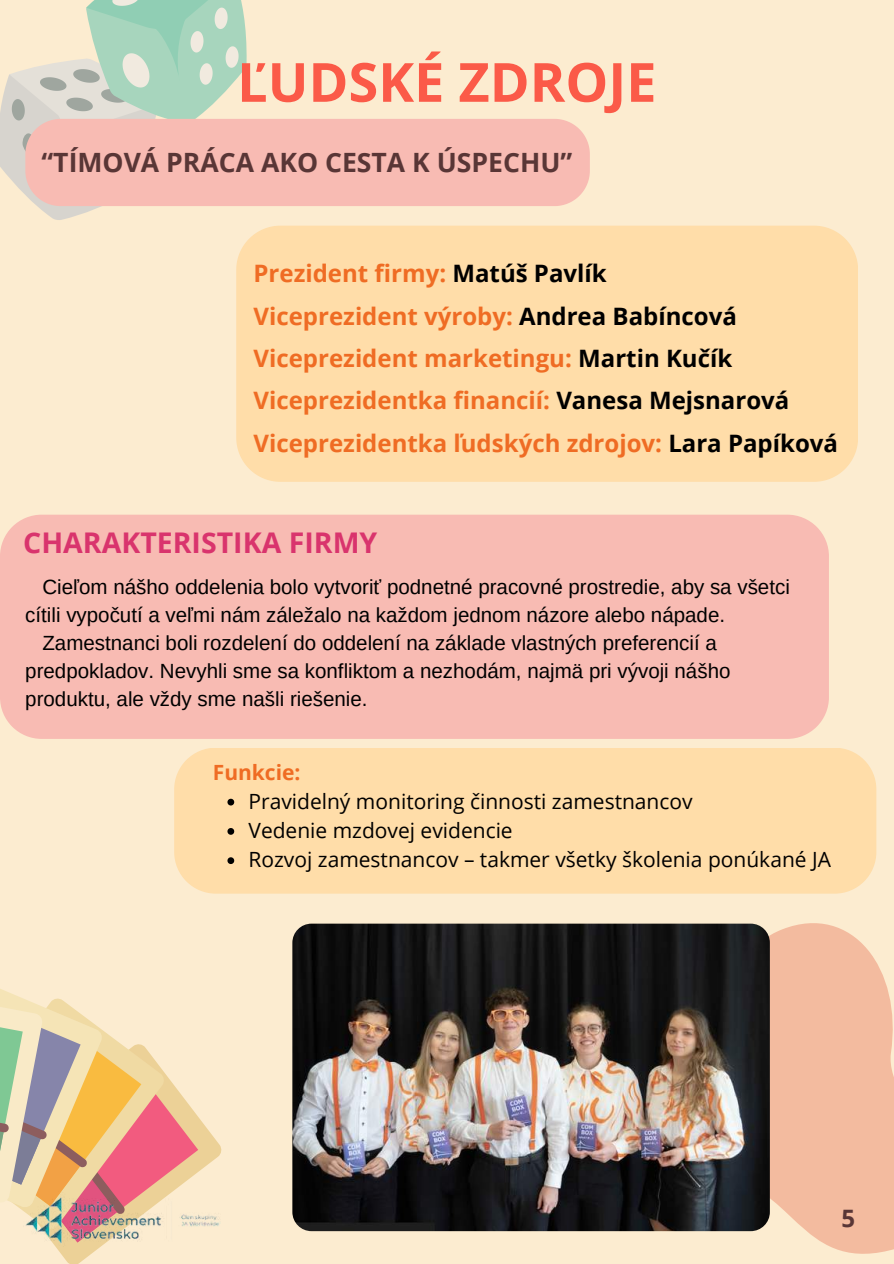
<style>
.page{position:relative;width:894px;height:1264px;background:#fff}
.page>*{position:absolute;margin:0;border:0;box-sizing:border-box;transform-origin:0 0}
.t1{font:700 54px "Open Sans";color:#fb5a48}
.t2{font:700 28.5px "Open Sans";color:#d9346d}
.t3{font:700 26.55px "Open Sans";color:#593636}
.t4{font:700 24px/42.5px "Open Sans";color:#ef6c24}
.t5{font:700 24px "Open Sans";color:#593636}
.t6{font:21px/29.2px "Open Sans";color:#000}
.t7{font:700 21px "Open Sans";color:#ef6c24}
.t8{font:20.55px/28.2px "Arimo";color:#000}
.s1{color:#000}
.s2{color:#f8bbb3}
</style>
<div class="page">
<div style="left:0;top:0;width:893px;height:1263px;background:#fcecd0"></div>
<svg style="left:0;top:0;width:247px;height:220px"></svg>
<svg style="left:667px;top:923px;width:226px;height:331px;fill:#f3bb9f"></svg>
<div style="left:236px;top:226px;width:621px;height:256px;background:#ffdda9"></div>
<div style="left:25px;top:119px;width:564px;height:87px;background:#f8bbb3"></div>
<svg style="left:60px;top:1091px;width:159px;height:172px"></svg>
<svg style="left:150px;top:1054px;width:28px;height:194px"></svg>
<svg style="left:0;top:989px;width:150px;height:263px"></svg>
<img style="left:23px;top:1191px;width:197px;height:55px">
<img style="left:292px;top:923px;width:477px;height:308px;border-radius:19px">
<div style="left:174px;top:748px;width:702px;height:145px;background:#ffdda9"></div>
<div style="left:0;top:514px;width:828px;height:225px;background:#f8bbb3"></div>
<svg style="left:227px;top:798px;width:7px;height:7px"></svg>
<svg style="left:227px;top:828px;width:7px;height:6px"></svg>
<svg style="left:227px;top:857px;width:7px;height:7px"></svg>
<h1 class="t1" style="left:237px;top:44px;width:421px">ĽUDSKÉ ZDROJE</h1>
<p class="t3" style="left:41px;top:144px;width:532px">“TÍMOVÁ PRÁCA AKO CESTA K ÚSPECHU”</p>
<p class="t4" style="left:253px;top:251px;width:586px">Prezident firmy: <span class="s1">Matúš Pavlík<br></span>Viceprezident výroby: <span class="s1">Andrea Babíncová </span>Viceprezident marketingu: <span class="s1">Martin Kučík </span>Viceprezidentka financií: <span class="s1">Vanesa Mejsnarová </span>Viceprezidentka ľudských zdrojov: <span class="s1">Lara Papíková</span></p>
<h2 class="t2" style="left:23px;top:522px;width:355px">CHARAKTERISTIKA FIRMY</h2>
<p class="t8" style="left:25px;top:572px;width:766px;text-indent:17px">Cieľom nášho oddelenia bolo vytvoriť podnetné pracovné prostredie, aby sa všetci cítili vypočutí a veľmi nám záležalo na každom jednom názore alebo nápade. <span class="s2">...</span>Zamestnanci boli rozdelení do oddelení na základe vlastných preferencií a predpokladov. Nevyhli sme sa konfliktom a nezhodám, najmä pri vývoji nášho produktu, ale vždy sme našli riešenie.</p>
<p class="t7" style="left:213px;top:757px;width:89px">Funkcie:</p>
<p class="t6" style="left:248px;top:786px;width:583px">Pravidelný monitoring činnosti zamestnancov<br>Vedenie mzdovej evidencie<br>Rozvoj zamestnancov – takmer všetky školenia ponúkané JA</p>
<p class="t5" style="left:841px;top:1201px;width:15px">5</p>
</div>
